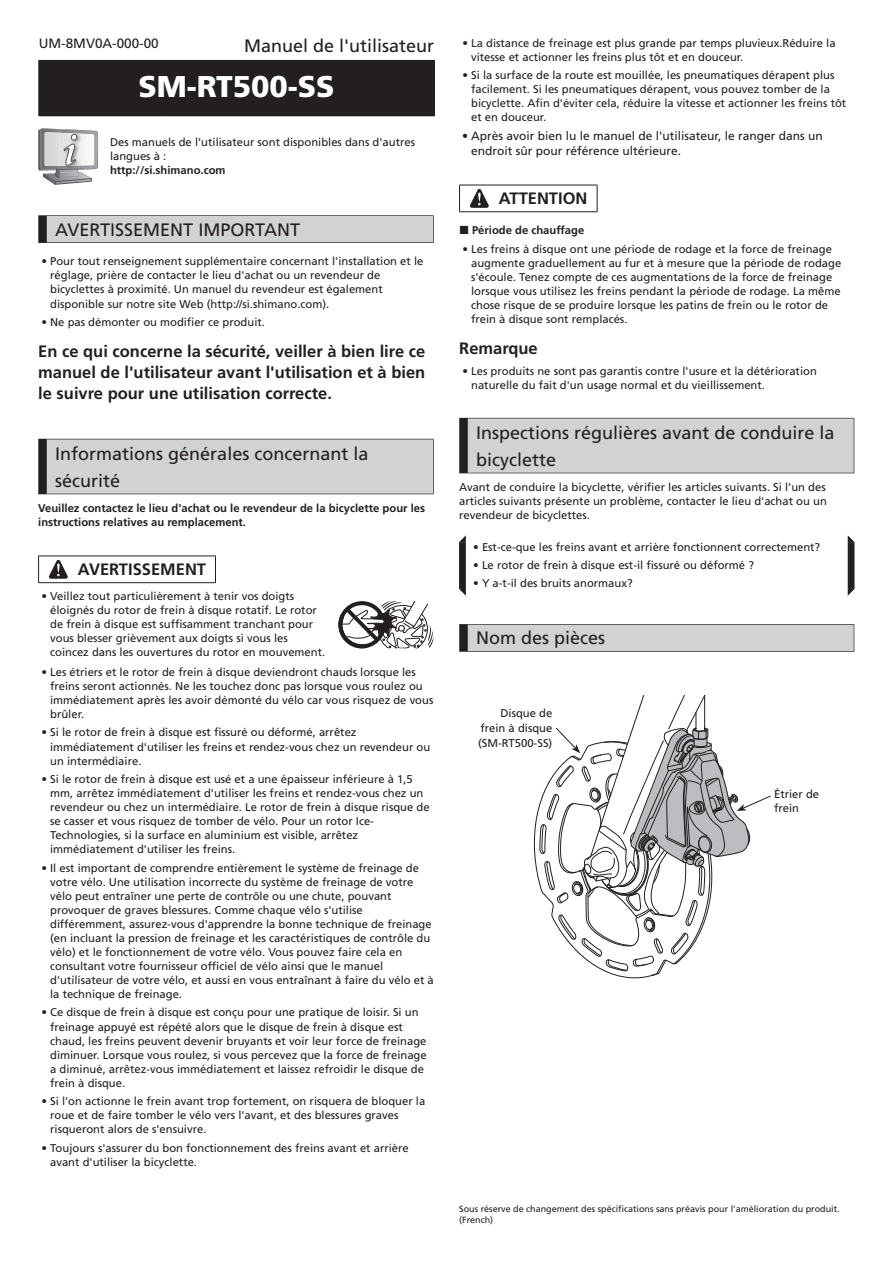
<style>
.page{position:relative;width:893px;height:1263px;background:#fff}
.page>*{position:absolute;margin:0;border:0;box-sizing:border-box;transform-origin:0 0}
.t1{font:900 30px "Frutiger LT Pro";color:#fff}
.t2{font:18px/27px "Frutiger LT Pro";color:#231f20}
.t3{font:700 16.5px/21px "Frutiger LT Pro";color:#231f20;text-align:justify}
.t4{font:13.5px "Frutiger LT Pro";color:#231f20}
.t5{font:12px/15px "Frutiger LT Pro";color:#231f20}
.t6{font:11.25px/14.1px "Frutiger LT Pro";color:#231f20}
.t7{font:700 11.25px/14.1px "Frutiger LT Pro";color:#231f20}
.t8{font:9px/11.2px "Frutiger LT Pro";color:#231f20}
.s1{font-weight:300}
</style>
<div class="page">
<div style="left:38px;top:215px;width:396px;height:28px;background:#231f20"></div>
<div style="left:47px;top:216px;width:386px;height:26px;background:#d1d2d4"></div>
<div style="left:38px;top:439px;width:396px;height:55px;background:#231f20"></div>
<div style="left:47px;top:439px;width:386px;height:55px;background:#d1d2d4"></div>
<div style="left:39px;top:60px;width:395px;height:56px;background:#231f20"></div>
<hr style="left:38px;top:60px;width:129px;height:1px;background:#231f20">
<hr style="left:38px;top:61px;width:1px;height:54px;background:#231f20">
<hr style="left:167px;top:60px;width:268px;height:1px;background:#231f20">
<hr style="left:434px;top:61px;width:1px;height:54px;background:#231f20">
<hr style="left:38px;top:115px;width:129px;height:1px;background:#231f20">
<hr style="left:167px;top:115px;width:268px;height:1px;background:#231f20">
<svg style="left:38px;top:128px;width:60px;height:57px"></svg>
<hr style="left:38px;top:556px;width:40px;height:1px;background:#231f20">
<svg style="left:38px;top:556px;width:1px;height:26px"></svg>
<hr style="left:78px;top:556px;width:138px;height:1px;background:#231f20">
<svg style="left:215px;top:556px;width:1px;height:26px"></svg>
<hr style="left:38px;top:582px;width:40px;height:1px;background:#231f20">
<hr style="left:78px;top:582px;width:138px;height:1px;background:#231f20">
<svg style="left:49px;top:560px;width:18px;height:18px"></svg>
<svg style="left:338px;top:601px;width:96px;height:48px"></svg>
<div style="left:459px;top:418px;width:395px;height:55px;background:#231f20"></div>
<div style="left:468px;top:418px;width:386px;height:55px;background:#d1d2d4"></div>
<div style="left:459px;top:624px;width:395px;height:28px;background:#231f20"></div>
<div style="left:468px;top:625px;width:386px;height:26px;background:#d1d2d4"></div>
<hr style="left:459px;top:185px;width:40px;height:1px;background:#231f20">
<svg style="left:459px;top:185px;width:1px;height:26px"></svg>
<hr style="left:499px;top:185px;width:98px;height:1px;background:#231f20">
<svg style="left:597px;top:185px;width:1px;height:26px"></svg>
<hr style="left:459px;top:211px;width:40px;height:1px;background:#231f20">
<hr style="left:499px;top:211px;width:98px;height:1px;background:#231f20">
<svg style="left:470px;top:189px;width:18px;height:18px"></svg>
<svg style="left:459px;top:535px;width:395px;height:61px"></svg>
<svg style="left:533px;top:695px;width:238px;height:284px"></svg>
<p class="t4" style="left:39px;top:36px;width:122px">UM-8MV0A-000-00</p>
<h2 class="t2" style="left:244px;top:32px;width:192px">Manuel de l'utilisateur</h2>
<h1 class="t1" style="left:138px;top:68px;width:198px">SM-RT500-SS</h1>
<p class="t6" style="left:110px;top:135px;width:307px">Des manuels de l'utilisateur sont disponibles dans d'autres langues à :</p>
<p class="t7" style="left:110px;top:163px;width:117px">http://si.shimano.com</p>
<h2 class="t2" style="left:55px;top:216px;width:246px">AVERTISSEMENT IMPORTANT</h2>
<p class="t6" style="left:50px;top:254px;width:375px;text-indent:-9px"><span class="s1">•</span> Pour tout renseignement supplémentaire concernant l'installation et le réglage, prière de contacter le lieu d'achat ou un revendeur de bicyclettes à proximité. Un manuel du revendeur est également disponible sur notre site Web (http://si.shimano.com).</p>
<p class="t6" style="left:41px;top:315px;width:225px"><span class="s1">•</span> Ne pas démonter ou modifier ce produit.</p>
<h3 class="t3" style="left:38px;top:341px;width:388px">En ce qui concerne la sécurité, veiller à bien lire ce manuel de l'utilisateur avant l'utilisation et à bien le suivre pour une utilisation correcte.</h3>
<h2 class="t2" style="left:55px;top:440px;width:315px">Informations générales concernant la sécurité</h2>
<p class="t7" style="left:38px;top:501px;width:388px">Veuillez contactez le lieu d'achat ou le revendeur de la bicyclette pour les instructions relatives au remplacement.</p>
<h3 class="t3" style="left:78px;top:559px;width:130px">AVERTISSEMENT</h3>
<p class="t6" style="left:50px;top:589px;width:277px;text-indent:-9px"><span class="s1">•</span> Veillez tout particulièrement à tenir vos doigts éloignés du rotor de frein à disque rotatif. Le rotor de frein à disque est suffisamment tranchant pour vous blesser grièvement aux doigts si vous les coincez dans les ouvertures du rotor en mouvement.</p>
<p class="t6" style="left:50px;top:665px;width:385px;text-indent:-9px"><span class="s1">•</span> Les étriers et le rotor de frein à disque deviendront chauds lorsque les freins seront actionnés. Ne les touchez donc pas lorsque vous roulez ou immédiatement après les avoir démonté du vélo car vous risquez de vous brûler.</p>
<p class="t6" style="left:50px;top:725px;width:382px;text-indent:-9px"><span class="s1">•</span> Si le rotor de frein à disque est fissuré ou déformé, arrêtez immédiatement d'utiliser les freins et rendez-vous chez un revendeur ou un intermédiaire.</p>
<p class="t6" style="left:50px;top:772px;width:381px;text-indent:-9px"><span class="s1">•</span> Si le rotor de frein à disque est usé et a une épaisseur inférieure à 1,5 mm, arrêtez immédiatement d'utiliser les freins et rendez-vous chez un revendeur ou chez un intermédiaire. Le rotor de frein à disque risque de se casser et vous risquez de tomber de vélo. Pour un rotor Ice-Technologies, si la surface en aluminium est visible, arrêtez immédiatement d'utiliser les freins.</p>
<p class="t6" style="left:50px;top:861px;width:385px;text-indent:-9px"><span class="s1">•</span> Il est important de comprendre entièrement le système de freinage de votre vélo. Une utilisation incorrecte du système de freinage de votre vélo peut entraîner une perte de contrôle ou une chute, pouvant provoquer de graves blessures. Comme chaque vélo s'utilise différemment, assurez-vous d'apprendre la bonne technique de freinage (en incluant la pression de freinage et les caractéristiques de contrôle du vélo) et le fonctionnement de votre vélo. Vous pouvez faire cela en consultant votre fournisseur officiel de vélo ainsi que le manuel d'utilisateur de votre vélo, et aussi en vous entraînant à faire du vélo et à la technique de freinage.</p>
<p class="t6" style="left:50px;top:1005px;width:378px;text-indent:-9px"><span class="s1">•</span> Ce disque de frein à disque est conçu pour une pratique de loisir. Si un freinage appuyé est répété alors que le disque de frein à disque est chaud, les freins peuvent devenir bruyants et voir leur force de freinage diminuer. Lorsque vous roulez, si vous percevez que la force de freinage a diminué, arrêtez-vous immédiatement et laissez refroidir le disque de frein à disque.</p>
<p class="t6" style="left:50px;top:1094px;width:377px;text-indent:-9px"><span class="s1">•</span> Si l'on actionne le frein avant trop fortement, on risquera de bloquer la roue et de faire tomber le vélo vers l'avant, et des blessures graves risqueront alors de s'ensuivre.</p>
<p class="t6" style="left:50px;top:1140px;width:360px;text-indent:-9px"><span class="s1">•</span> Toujours s'assurer du bon fonctionnement des freins avant et arrière avant d'utiliser la bicyclette.</p>
<p class="t6" style="left:471px;top:36px;width:366px;text-indent:-9px"><span class="s1">•</span> La distance de freinage est plus grande par temps pluvieux.Réduire la vitesse et actionner les freins plus tôt et en douceur.</p>
<p class="t6" style="left:471px;top:68px;width:377px;text-indent:-9px"><span class="s1">•</span> Si la surface de la route est mouillée, les pneumatiques dérapent plus facilement. Si les pneumatiques dérapent, vous pouvez tomber de la bicyclette. Afin d'éviter cela, réduire la vitesse et actionner les freins tôt et en douceur.</p>
<p class="t5" style="left:471px;top:129px;width:353px;text-indent:-9px"><span class="s1">•</span> Après avoir bien lu le manuel de l'utilisateur, le ranger dans un endroit sûr pour référence ultérieure.</p>
<h3 class="t3" style="left:499px;top:188px;width:90px">ATTENTION</h3>
<p class="t7" style="left:472px;top:223px;width:114px">Période de chauffage</p>
<p class="t6" style="left:471px;top:242px;width:372px;text-indent:-9px"><span class="s1">•</span> Les freins à disque ont une période de rodage et la force de freinage augmente graduellement au fur et à mesure que la période de rodage s'écoule. Tenez compte de ces augmentations de la force de freinage lorsque vous utilisez les freins pendant la période de rodage. La même chose risque de se produire lorsque les patins de frein ou le rotor de frein à disque sont remplacés.</p>
<h3 class="t3" style="left:459px;top:338px;width:80px">Remarque</h3>
<p class="t6" style="left:471px;top:364px;width:347px;text-indent:-9px"><span class="s1">•</span> Les produits ne sont pas garantis contre l'usure et la détérioration naturelle du fait d'un usage normal et du vieillissement.</p>
<h2 class="t2" style="left:476px;top:419px;width:360px">Inspections régulières avant de conduire la bicyclette</h2>
<p class="t6" style="left:459px;top:480px;width:369px;text-align:justify">Avant de conduire la bicyclette, vérifier les articles suivants. Si l'un des articles suivants présente un problème, contacter le lieu d'achat ou un revendeur de bicyclettes.</p>
<p class="t6" style="left:473px;top:540px;width:348px"><span class="s1">•</span> Est-ce-que les freins avant et arrière fonctionnent correctement?</p>
<p class="t6" style="left:473px;top:558px;width:282px"><span class="s1">•</span> Le rotor de frein à disque est-il fissuré ou déformé ?</p>
<p class="t6" style="left:473px;top:576px;width:161px"><span class="s1">•</span> Y a-t-il des bruits anormaux?</p>
<h2 class="t2" style="left:476px;top:625px;width:131px">Nom des pièces</h2>
<p class="t6" style="left:478px;top:705px;width:76px;line-height:15px;text-align:justify;text-indent:22px">Disque de frein à disque (SM-RT500-SS)</p>
<p class="t6" style="left:774px;top:787px;width:47px">Étrier de frein</p>
<p class="t8" style="left:459px;top:1203px;width:382px">Sous réserve de changement des spécifications sans préavis pour l'amélioration du produit. (French)</p>
</div>
